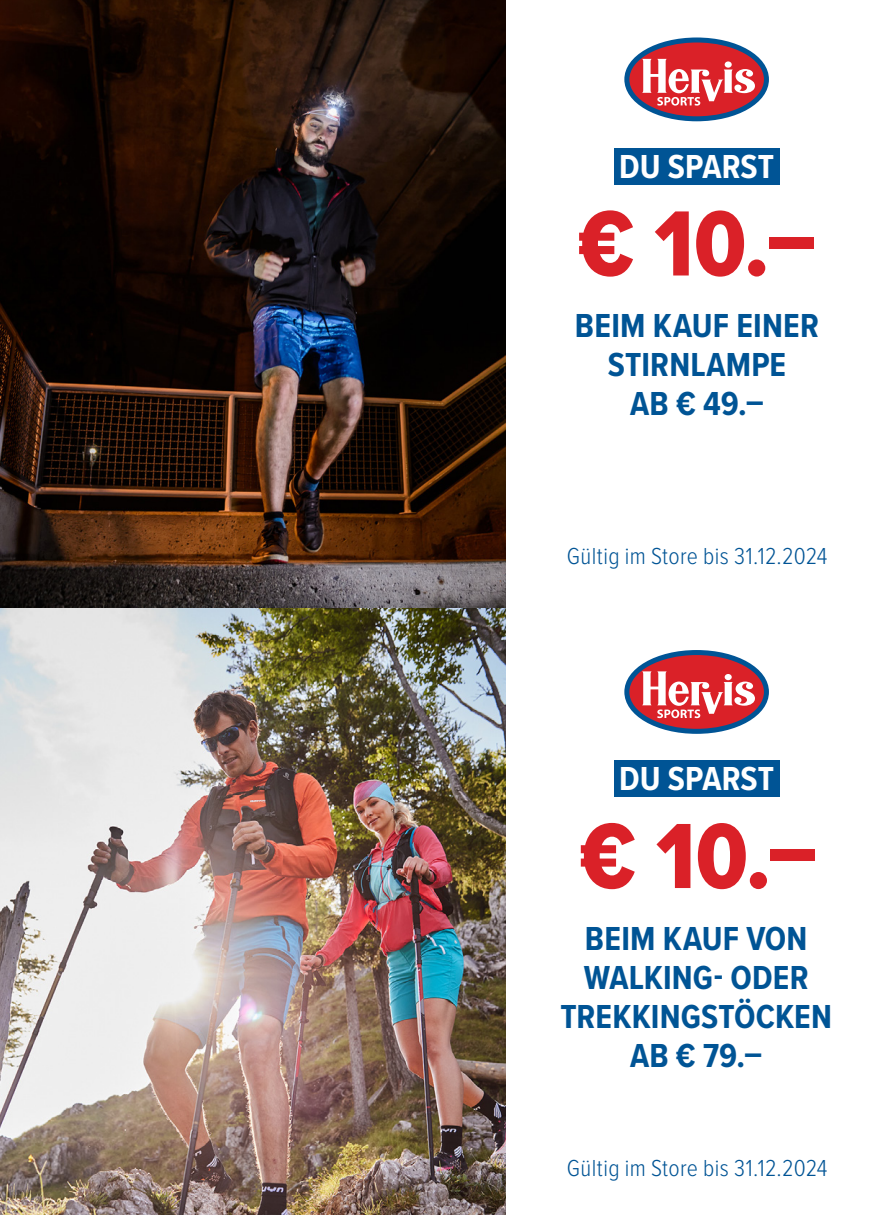
<style>
.page{position:relative;width:883px;height:1215px;background:#fff}
.page>*{position:absolute;margin:0;border:0;box-sizing:border-box;transform-origin:0 0}
.Text_Bold{font:96px "Proxima Nova Cond Extrabld";color:#da2128}
.Text_Bold-2{font:700 34.5px/39px "Proxima Nova Cond";letter-spacing:.005em;color:#005495;text-align:center}
.t1{font:700 34.5px "Proxima Nova Cond";color:#fff}
.t2{font:300 24px "Proxima Nova Cond";letter-spacing:.015em;color:#005495}
</style>
<div class="page">
<svg style="left:624px;top:37px;width:145px;height:84px;background:#135994"></svg>
<div style="left:629px;top:43px;width:135px;height:73px;background:#da2128;border-radius:50%"></div>
<svg style="left:642px;top:59px;width:113px;height:47px"></svg>
<div style="left:624px;top:650px;width:145px;height:84px;background:#005495;border-radius:50%"></div>
<div style="left:629px;top:655px;width:135px;height:74px;background:#da2128;border-radius:50%"></div>
<svg style="left:642px;top:671px;width:113px;height:47px"></svg>
<img style="left:0;top:607px;width:505px;height:608px">
<img style="left:0;top:0;width:505px;height:607px">
<div style="left:614px;top:148px;width:165px;height:37px;background:#005495"></div>
<div style="left:614px;top:760px;width:165px;height:37px;background:#005495"></div>
<p class="t1" style="left:619px;top:141px;width:157px">DU SPARST</p>
<p class="Text_Bold" style="left:578px;top:173px;width:240px">€ 10.–</p>
<p class="Text_Bold-2" style="left:575px;top:305px;width:246px">BEIM KAUF EINER<br>STIRNLAMPE<br>AB € 49.–</p>
<p class="t2" style="left:567px;top:538px;width:262px">Gültig im Store bis 31.12.2024</p>
<p class="t1" style="left:619px;top:753px;width:157px">DU SPARST</p>
<p class="Text_Bold" style="left:579px;top:785px;width:240px">€ 10.–</p>
<p class="Text_Bold-2" style="left:560px;top:917px;width:273px">BEIM KAUF VON<br>WALKING- ODER<br>TREKKINGSTÖCKEN<br>AB € 79.–</p>
<p class="t2" style="left:567px;top:1150px;width:262px">Gültig im Store bis 31.12.2024</p>
</div>
